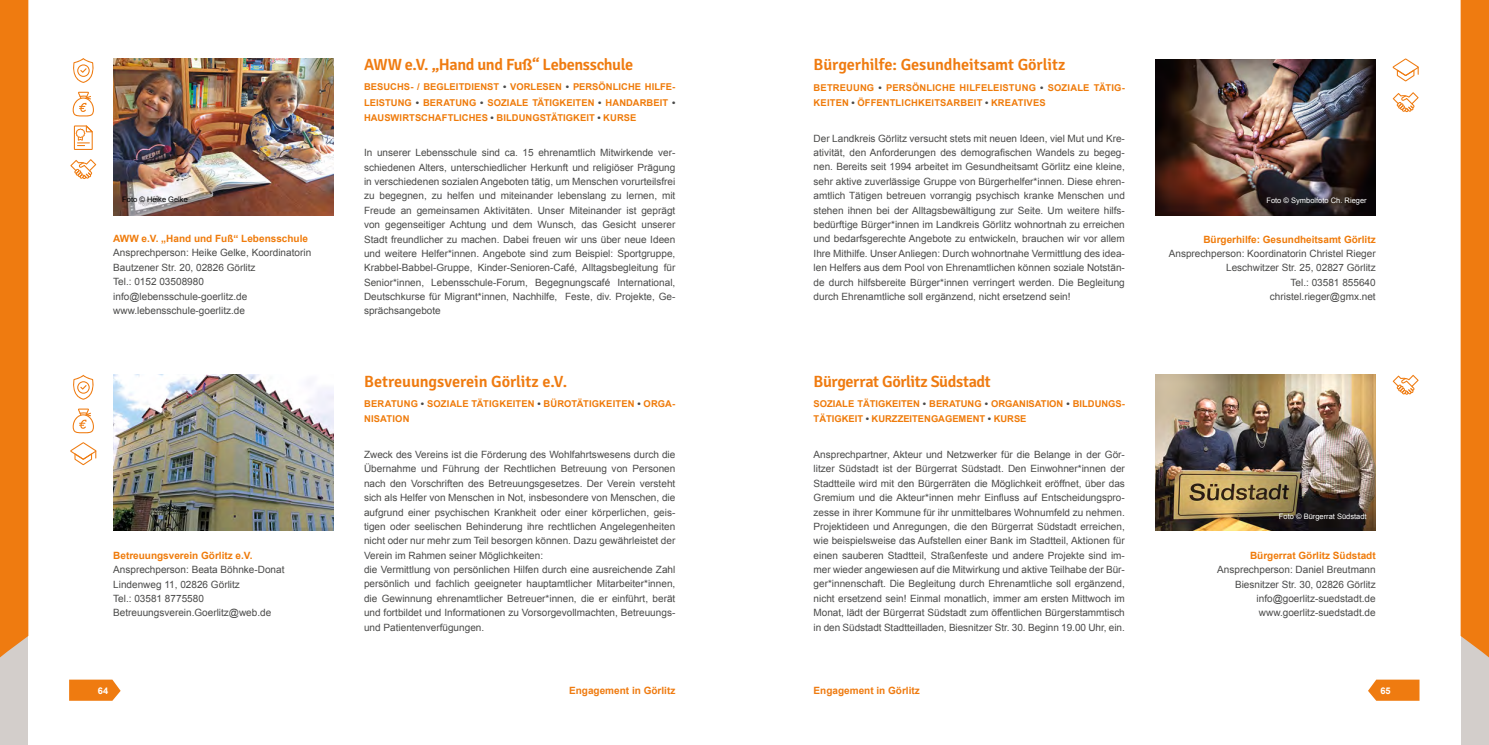
<style>
.page{position:relative;width:1489px;height:745px;background:#fff}
.page>*{position:absolute;margin:0;border:0;box-sizing:border-box;transform-origin:0 0}
.t1{font:600 16.25px "Signika";letter-spacing:-.01em;color:#ef7b10}
.t2{font:10px/14.4px "Arial";color:#4a4a49;text-align:justify}
.t3{font:700 10px "Arial";color:#ef7b0b}
.t4{font:700 10px "Arial";color:#ef7b10}
.t5{font:700 9.38px/15px "Arial";letter-spacing:.01em;color:#ef7b0b}
.t6{font:700 9.25px "Arial";color:#fff}
.t7{font:7.5px "Arial";color:#fff}
.t8{font:7.5px "Arial";color:#000}
.s1{color:#4a4a49}
</style>
<div class="page">
<svg style="left:1368px;top:679px;width:51px;height:21px"></svg>
<div style="left:1460px;top:617px;width:28px;height:127px;background:#d3cecb"></div>
<svg style="left:1460px;top:0;width:28px;height:666px;background:#ef892a"></svg>
<svg style="left:69px;top:679px;width:52px;height:21px"></svg>
<div style="left:0;top:617px;width:28px;height:127px;background:#d3cecb"></div>
<div style="left:0;top:0;width:28px;height:658px;background:#ef7b10"></div>
<img style="left:113px;top:374px;width:220px;height:156px">
<img style="left:1155px;top:59px;width:220px;height:156px">
<svg style="left:1392px;top:58px;width:26px;height:23px"></svg>
<svg style="left:1392px;top:92px;width:26px;height:20px"></svg>
<img style="left:1155px;top:374px;width:220px;height:156px">
<svg style="left:1392px;top:374px;width:26px;height:20px"></svg>
<img style="left:113px;top:59px;width:220px;height:156px">
<svg style="left:73px;top:58px;width:21px;height:25px"></svg>
<svg style="left:73px;top:92px;width:21px;height:24px"></svg>
<svg style="left:74px;top:125px;width:19px;height:25px"></svg>
<svg style="left:70px;top:159px;width:26px;height:20px"></svg>
<svg style="left:73px;top:374px;width:21px;height:25px"></svg>
<svg style="left:73px;top:408px;width:21px;height:25px"></svg>
<svg style="left:70px;top:442px;width:26px;height:23px"></svg>
<p class="t8" style="left:122px;top:195px;width:67px">Foto © Heike Gelke</p>
<p class="t3" style="left:113px;top:232px;width:196px">AWW e.V. „Hand und Fuß“ Lebensschule</p>
<p class="t2" style="left:113px;top:246px;width:199px;text-align:left">Ansprechperson: Heike Gelke, Koordinatorin Bautzener Str. 20, 02826 Görlitz<br>Tel.: 0152 03508980 info@lebensschule-goerlitz.de www.lebensschule-goerlitz.de</p>
<h1 class="t1" style="left:364px;top:55px;width:271px">AWW e.V. „Hand und Fuß“ Lebensschule</h1>
<p class="t5" style="left:364px;top:80px;width:313px;text-align:justify">BESUCHS- / BEGLEITDIENST <span class="s1">•</span> VORLESEN <span class="s1">•</span> PERSÖNLICHE HILFE-LEISTUNG <span class="s1">•</span> BERATUNG <span class="s1">•</span> SOZIALE TÄTIGKEITEN <span class="s1">•</span> HANDARBEIT <span class="s1">• </span>HAUSWIRTSCHAFTLICHES <span class="s1">•</span> BILDUNGSTÄTIGKEIT <span class="s1">•</span> KURSE</p>
<p class="t2" style="left:364px;top:145px;width:313px">In unserer Lebensschule sind ca. 15 ehrenamtlich Mitwirkende ver&shy;schiedenen Alters, unterschiedlicher Herkunft und religiöser Prägung in verschiedenen sozialen Angeboten tätig, um Menschen vorurteilsfrei zu begegnen, zu helfen und miteinander lebenslang zu lernen, mit Freude an gemeinsamen Aktivitäten. Unser Miteinander ist geprägt von gegenseitiger Achtung und dem Wunsch, das Gesicht unserer Stadt freundlicher zu machen. Dabei freuen wir uns über neue Ideen und weitere Helfer*innen. Angebote sind zum Beispiel: Sportgruppe, Krabbel-Babbel-Gruppe, Kinder-Senioren-Café, Alltagsbegleitung für Senior*innen, Lebensschule-Forum, Begegnungscafé International, Deutschkurse für Migrant*innen, Nachhilfe, Feste, div. Projekte, Ge&shy;sprächsangebote</p>
<h1 class="t1" style="left:813px;top:55px;width:253px">Bürgerhilfe: Gesundheitsamt Görlitz</h1>
<p class="t5" style="left:813px;top:80px;width:313px">BETREUUNG <span class="s1">•</span> PERSÖNLICHE HILFELEISTUNG <span class="s1">•</span> SOZIALE TÄTIG-<br>KEITEN <span class="s1">•</span> ÖFFENTLICHKEITSARBEIT <span class="s1">•</span> KREATIVES</p>
<p class="t2" style="left:813px;top:131px;width:313px">Der Landkreis Görlitz versucht stets mit neuen Ideen, viel Mut und Kre&shy;ativität, den Anforderungen des demografischen Wandels zu begeg&shy;nen. Bereits seit 1994 arbeitet im Gesundheitsamt Görlitz eine kleine, sehr aktive zuverlässige Gruppe von Bürgerhelfer*innen. Diese ehren&shy;amtlich Tätigen betreuen vorrangig psychisch kranke Menschen und stehen ihnen bei der Alltagsbewältigung zur Seite. Um weitere hilfs&shy;bedürftige Bürger*innen im Landkreis Görlitz wohnortnah zu erreichen und bedarfsgerechte Angebote zu entwickeln, brauchen wir vor allem Ihre Mithilfe. Unser Anliegen: Durch wohnortnahe Vermittlung des idea&shy;len Helfers aus dem Pool von Ehrenamtlichen können soziale Notstän&shy;de durch hilfsbereite Bürger*innen verringert werden. Die Begleitung durch Ehrenamtliche soll ergänzend, nicht ersetzend sein!</p>
<p class="t7" style="left:1266px;top:195px;width:102px">Foto © Symbolfoto Ch. Rieger</p>
<p class="t3" style="left:1203px;top:232px;width:174px">Bürgerhilfe: Gesundheitsamt Görlitz</p>
<p class="t2" style="left:1168px;top:246px;width:208px;text-align:right">Ansprechperson: Koordinatorin Christel Rieger<br>Leschwitzer Str. 25, 02827 Görlitz<br>Tel.: 03581 855640<br>christel.rieger@gmx.net</p>
<p class="t3" style="left:113px;top:548px;width:141px">Betreuungsverein Görlitz e.V.</p>
<p class="t2" style="left:113px;top:562px;width:173px;text-align:left">Ansprechperson: Beata Böhnke-Donat<br>Lindenweg 11, 02826 Görlitz<br>Tel.: 03581 8775580<br>Betreuungsverein.Goerlitz@web.de</p>
<h1 class="t1" style="left:364px;top:371px;width:204px">Betreuungsverein Görlitz e.V.</h1>
<p class="t5" style="left:364px;top:396px;width:313px">BERATUNG <span class="s1">•</span> SOZIALE TÄTIGKEITEN <span class="s1">•</span> BÜROTÄTIGKEITEN <span class="s1">•</span> ORGA-<br>NISATION</p>
<p class="t2" style="left:364px;top:447px;width:313px;text-align:left">Zweck des Vereins ist die Förderung des Wohlfahrtswesens durch die Übernahme und Führung der Rechtlichen Betreuung von Personen nach den Vorschriften des Betreuungsgesetzes. Der Verein versteht sich als Helfer von Menschen in Not, insbesondere von Menschen, die aufgrund einer psychischen Krankheit oder einer körperlichen, geis&shy;tigen oder seelischen Behinderung ihre rechtlichen Angelegenheiten nicht oder nur mehr zum Teil besorgen können. Dazu gewährleistet der Verein im Rahmen seiner Möglichkeiten:<br>die Vermittlung von persönlichen Hilfen durch eine ausreichende Zahl persönlich und fachlich geeigneter hauptamtlicher Mitarbeiter*innen, die Gewinnung ehrenamtlicher Betreuer*innen, die er einführt, berät und fortbildet und Informationen zu Vorsorgevollmachten, Betreuungs&shy;und Patientenverfügungen.</p>
<h1 class="t1" style="left:813px;top:371px;width:179px">Bürgerrat Görlitz Südstadt</h1>
<p class="t5" style="left:813px;top:396px;width:313px">SOZIALE TÄTIGKEITEN <span class="s1">•</span> BERATUNG <span class="s1">•</span> ORGANISATION <span class="s1">•</span> BILDUNGS-<br>TÄTIGKEIT <span class="s1">•</span> KURZZEITENGAGEMENT <span class="s1">•</span> KURSE</p>
<p class="t2" style="left:813px;top:447px;width:313px">Ansprechpartner, Akteur und Netzwerker für die Belange in der Gör&shy;litzer Südstadt ist der Bürgerrat Südstadt. Den Einwohner*innen der Stadtteile wird mit den Bürgerräten die Möglichkeit eröffnet, über das Gremium und die Akteur*innen mehr Einfluss auf Entscheidungspro&shy;zesse in ihrer Kommune für ihr unmittelbares Wohnumfeld zu nehmen.<br>Projektideen und Anregungen, die den Bürgerrat Südstadt erreichen, wie beispielsweise das Aufstellen einer Bank im Stadtteil, Aktionen für einen sauberen Stadtteil, Straßenfeste und andere Projekte sind im&shy;mer wieder angewiesen auf die Mitwirkung und aktive Teilhabe der Bür&shy;ger*innenschaft. Die Begleitung durch Ehrenamtliche soll ergänzend, nicht ersetzend sein! Einmal monatlich, immer am ersten Mittwoch im Monat, lädt der Bürgerrat Südstadt zum öffentlichen Bürgerstammtisch in den Südstadt Stadtteilladen, Biesnitzer Str. 30. Beginn 19.00 Uhr, ein.</p>
<p class="t7" style="left:1278px;top:511px;width:89px">Foto © Bürgerrat Südstadt</p>
<p class="t3" style="left:1249px;top:548px;width:127px">Bürgerrat Görlitz Südstadt</p>
<p class="t2" style="left:1217px;top:562px;width:160px;text-align:right">Ansprechperson: Daniel Breutmann<br>Biesnitzer Str. 30, 02826 Görlitz info@goerlitz-suedstadt.de www.goerlitz-suedstadt.de</p>
<p class="t6" style="left:98px;top:683px;width:12px">64</p>
<p class="t4" style="left:569px;top:683px;width:108px">Engagement in Görlitz</p>
<p class="t4" style="left:813px;top:683px;width:108px">Engagement in Görlitz</p>
<p class="t6" style="left:1380px;top:683px;width:12px">65</p>
</div>
